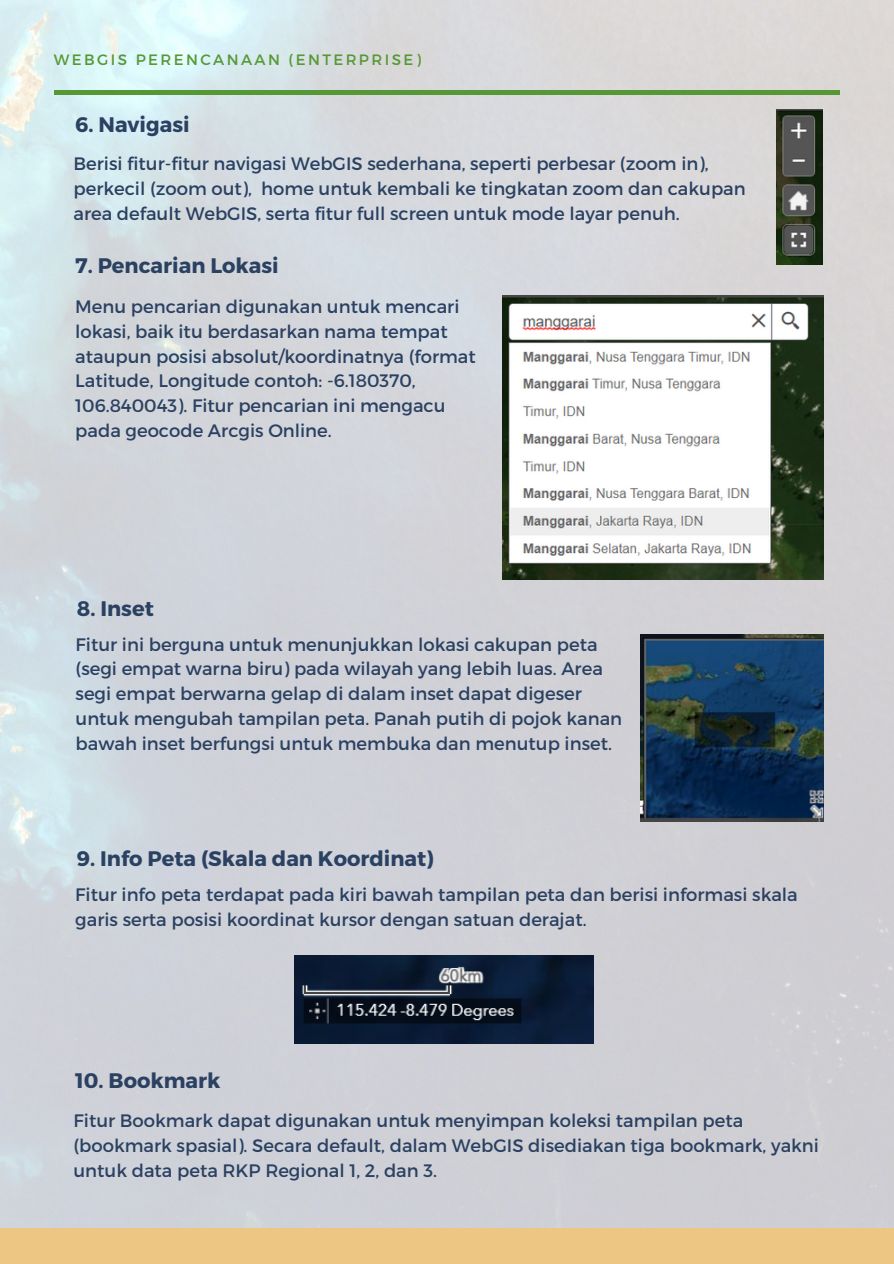
<style>
.page{position:relative;width:894px;height:1264px;background:#fff}
.page>*{position:absolute;margin:0;border:0;box-sizing:border-box;transform-origin:0 0}
.t1{font:700 21px "Montserrat";color:#2b4162}
.t2{font:18px/24.8px "Montserrat";color:#2b4162}
.t3{font:15px "Montserrat";letter-spacing:.16em;color:#569836}
</style>
<div class="page">
<img style="left:0;top:0;width:893px;height:1228px">
<div style="left:54px;top:90px;width:785px;height:5px;background:#569836"></div>
<div style="left:0;top:1228px;width:893px;height:35px;background:#eec684"></div>
<img style="left:776px;top:109px;width:46px;height:155px">
<img style="left:502px;top:296px;width:321px;height:283px">
<img style="left:640px;top:634px;width:183px;height:187px">
<img style="left:294px;top:955px;width:299px;height:88px">
<p class="t3" style="left:54px;top:50px;width:368px">WEBGIS PERENCANAAN (ENTERPRISE)</p>
<p class="t1" style="left:75px;top:110px;width:116px">6. Navigasi</p>
<p class="t2" style="left:73px;top:150px;width:673px">Berisi fitur-fitur navigasi WebGIS sederhana, seperti perbesar (zoom in), perkecil (zoom out), home untuk kembali ke tingkatan zoom dan cakupan area default WebGIS, serta fitur full screen untuk mode layar penuh.</p>
<p class="t1" style="left:75px;top:251px;width:205px">7. Pencarian Lokasi</p>
<p class="t2" style="left:75px;top:293px;width:402px">Menu pencarian digunakan untuk mencari lokasi, baik itu berdasarkan nama tempat ataupun posisi absolut/koordinatnya (format Latitude, Longitude contoh: -6.180370, 106.840043). Fitur pencarian ini mengacu pada geocode Arcgis Online.</p>
<p class="t1" style="left:77px;top:595px;width:78px">8. Inset</p>
<p class="t2" style="left:76px;top:631px;width:548px">Fitur ini berguna untuk menunjukkan lokasi cakupan peta (segi empat warna biru) pada wilayah yang lebih luas. Area segi empat berwarna gelap di dalam inset dapat digeser untuk mengubah tampilan peta. Panah putih di pojok kanan bawah inset berfungsi untuk membuka dan menutup inset.</p>
<p class="t1" style="left:77px;top:845px;width:358px">9. Info Peta (Skala dan Koordinat)</p>
<p class="t2" style="left:75px;top:881px;width:724px">Fitur info peta terdapat pada kiri bawah tampilan peta dan berisi informasi skala garis serta posisi koordinat kursor dengan satuan derajat.</p>
<p class="t1" style="left:75px;top:1067px;width:147px">10. Bookmark</p>
<p class="t2" style="left:73px;top:1107px;width:746px">Fitur Bookmark dapat digunakan untuk menyimpan koleksi tampilan peta (bookmark spasial). Secara default, dalam WebGIS disediakan tiga bookmark, yakni untuk data peta RKP Regional 1, 2, dan 3.</p>
</div>
